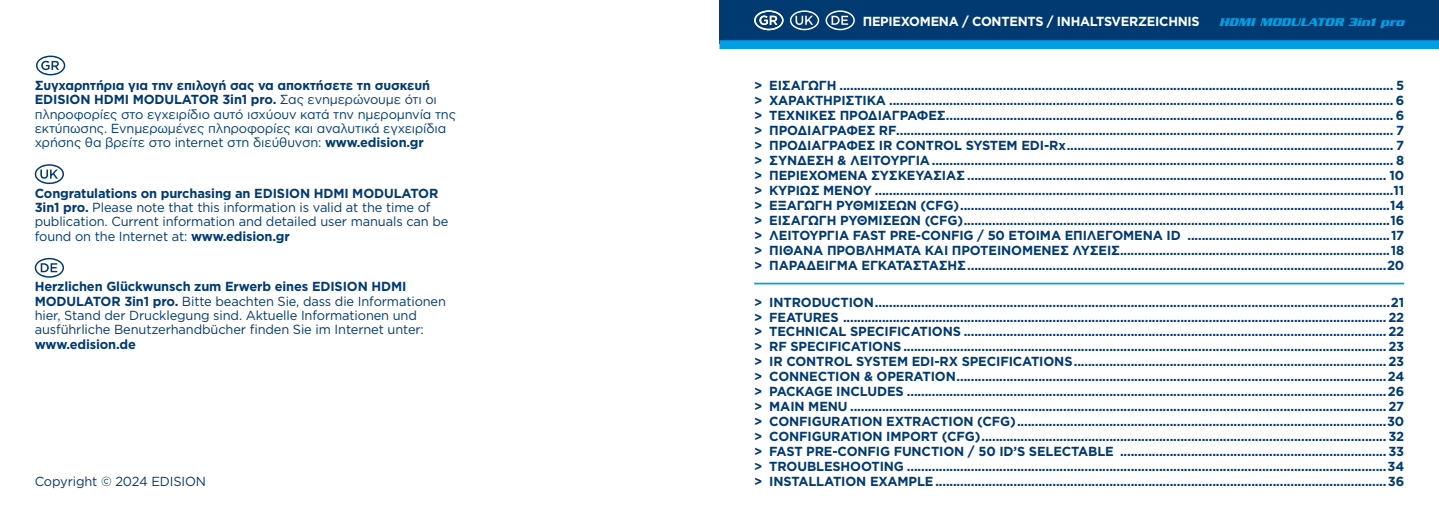
<style>
.page{position:relative;width:1439px;height:521px;background:#fff}
.page>*{position:absolute;margin:0;border:0;box-sizing:border-box;transform-origin:0 0}
.t1{font:700 13.12px/15px "Gotham Greek";letter-spacing:-.01em;color:#003a70;text-align:justify}
.t2{font:13.12px/14.3px "Gotham Greek";letter-spacing:-.01em;color:#003a70}
.t3{font:700 13.12px "Gotham Greek";letter-spacing:-.02em;color:#fff}
.t4{font:12.25px "PF Stargate Serif Extra B Oblique";color:#009fe3}
.s1{font-weight:700}
</style>
<div class="page">
<div style="left:719px;top:0;width:720px;height:44px;background:#003a70"></div>
<div style="left:719px;top:40px;width:720px;height:9px;background:#009fe3"></div>
<svg style="left:754px;top:10px;width:29px;height:20px"></svg>
<svg style="left:790px;top:10px;width:29px;height:20px"></svg>
<svg style="left:825px;top:10px;width:30px;height:20px"></svg>
<svg style="left:36px;top:56px;width:29px;height:19px"></svg>
<svg style="left:35px;top:164px;width:29px;height:20px"></svg>
<svg style="left:35px;top:258px;width:29px;height:20px"></svg>
<hr style="left:754px;top:283px;width:650px;height:1px;background:#009fe3">
<p class="t2" style="left:35px;top:78px;width:423px"><span class="s1">Συγχαρητήρια για την επιλογή σας να αποκτήσετε τη συσκευή EDISION HDMI MODULATOR 3in1 pro.</span> Σας ενημερώνουμε ότι οι πληροφορίες στο εγχειρίδιο αυτό ισχύουν κατά την ημερομηνία της εκτύπωσης. Ενημερωμένες πληροφορίες και αναλυτικά εγχειρίδια χρήσης θα βρείτε στο internet στη διεύθυνση: <span class="s1">www.edision.gr</span></p>
<p class="t2" style="left:35px;top:186px;width:415px"><span class="s1">Congratulations on purchasing an EDISΙON HDMI MODULATOR 3in1 pro.</span> Please note that this information is valid at the time of publication. Current information and detailed user manuals can be found on the Internet at: <span class="s1">www.edision.gr</span></p>
<p class="t2" style="left:35px;top:279px;width:413px"><span class="s1">Herzlichen Glückwunsch zum Erwerb eines EDISION HDMI MODULATOR 3in1 pro.</span> Bitte beachten Sie, dass die Informationen hier, Stand der Drucklegung sind. Aktuelle Informationen und ausführliche Benutzerhandbücher finden Sie im Internet unter:</p>
<p class="t1" style="left:35px;top:336px;width:103px">www.edision.de</p>
<p class="t2" style="left:35px;top:474px;width:173px">Copyright © 2024 EDISION</p>
<p class="t3" style="left:863px;top:13px;width:338px">ΠΕΡΙΕΧΟΜΕΝΑ / CONTENTS / INHALTSVERZEICHNIS</p>
<p class="t4" style="left:1219px;top:15px;width:186px">HDMI MODULATOR 3in1 pro</p>
<p class="t1" style="left:754px;top:77px;width:651px">&gt; ΕΙΣΑΓΩΓΗ ............................................................................................................................................................ 5 &gt; ΧΑΡΑΚΤΗΡΙΣΤΙΚΑ .............................................................................................................................................. 6 &gt; ΤΕΧΝΙΚΕΣ ΠΡΟΔΙΑΓΡΑΦΕΣ.............................................................................................................................. 6 &gt; ΠΡΟΔΙΑΓΡΑΦΕΣ RF............................................................................................................................................ 7 &gt; ΠΡΟΔΙΑΓΡΑΦΕΣ IR CONTROL SYSTEM EDI-Rx............................................................................................ 7 &gt; ΣΥΝΔΕΣΗ &amp; ΛΕΙΤΟΥΡΓΙΑ.................................................................................................................................. 8 &gt; ΠΕΡΙΕΧΟΜΕΝΑ ΣΥΣΚΕΥΑΣΙΑΣ ...................................................................................................................... 10 &gt; ΚΥΡΙΩΣ ΜΕΝΟΥ ..................................................................................................................................................11 &gt; ΕΞΑΓΩΓΗ ΡΥΘΜIΣΕΩΝ (CFG).........................................................................................................................14 &gt; ΕΙΣΑΓΩΓH ΡΥΘΜIΣΕΩΝ (CFG)........................................................................................................................16 &gt; ΛΕΙΤΟΥΡΓΙΑ FAST PRE-CONFIG / 50 ΕΤΟΙΜΑ ΕΠΙΛΕΓΟΜΕΝΑ ID .........................................................17 &gt; ΠΙΘΑΝΑ ΠΡΟΒΛΗΜΑΤΑ ΚΑΙ ΠΡΟΤΕΙΝΟΜΕΝΕΣ ΛΥΣΕΙΣ............................................................................18 &gt; ΠΑΡΑΔΕΙΓΜΑ ΕΓΚΑΤΆΣΤΑΣΗΣ......................................................................................................................20</p>
<p class="t1" style="left:754px;top:294px;width:651px">&gt; INTRODUCTION.................................................................................................................................................21 &gt; FEATURES ......................................................................................................................................................... 22 &gt; TECHNICAL SPECIFICATIONS ....................................................................................................................... 22 &gt; RF SPECIFICATIONS ........................................................................................................................................ 23 &gt; IR CONTROL SYSTEM EDI-RX SPECIFICATIONS........................................................................................ 23 &gt; CONNECTIΟΝ &amp; OPERATION.........................................................................................................................24 &gt; PACKAGE INCLUDES .......................................................................................................................................26 &gt; MAIN MENU ....................................................................................................................................................... 27 &gt; CONFIGURATION EXTRACTION (CFG)........................................................................................................30 &gt; CONFIGURATION IMPORT (CFG).................................................................................................................. 32 &gt; FAST PRE-CONFIG FUNCTION / 50 ID’S SELECTABLE ........................................................................... 33 &gt; TROUBLESHOOTING .......................................................................................................................................34 &gt; INSTALLATION EXAMPLE...............................................................................................................................36</p>
</div>
